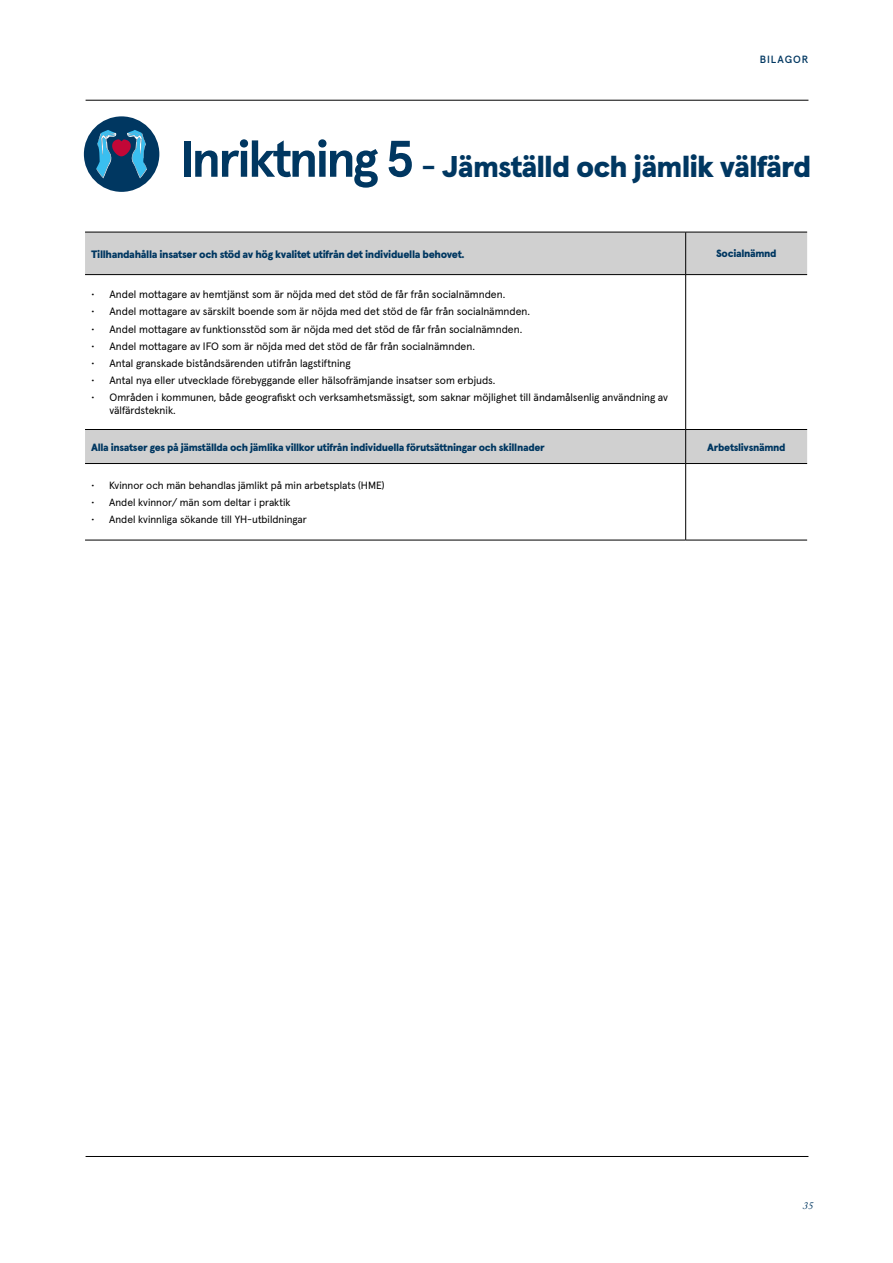
<style>
.page{position:relative;width:893px;height:1263px;background:#fff}
.page>*{position:absolute;margin:0;border:0;box-sizing:border-box;transform-origin:0 0}
.t1{font:900 30px "Apercu";letter-spacing:-.03em;color:#003761}
.t2{font:10.65px/12.9px "Apercu";color:#000}
.t3{font:900 10.65px "Apercu";letter-spacing:-.03em;color:#003761}
.t4{font:10.5px "Apercu";color:#000}
.t5{font:900 10.5px "Apercu";letter-spacing:-.03em;color:#003761}
.t6{font:500 10.5px "Apercu";letter-spacing:.09em;color:#003761}
.t7{font:italic 10.5px "Adobe Caslon Pro";color:#003761}
.s1{font-weight:700;font-size:51.3px}
.s2{font-weight:700}
</style>
<div class="page">
<hr style="left:86px;top:100px;width:722px;height:1px;background:#000">
<hr style="left:86px;top:1156px;width:722px;height:1px;background:#000">
<div style="left:84px;top:116px;width:75px;height:76px;background:#003761;border-radius:50%"></div>
<svg style="left:96px;top:130px;width:51px;height:48px"></svg>
<svg style="left:85px;top:233px;width:722px;height:230px"></svg>
<hr style="left:85px;top:232px;width:601px;height:1px;background:#000">
<hr style="left:686px;top:232px;width:121px;height:1px;background:#000">
<hr style="left:85px;top:274px;width:601px;height:1px;background:#000">
<hr style="left:686px;top:274px;width:121px;height:1px;background:#000">
<hr style="left:85px;top:429px;width:601px;height:1px;background:#000">
<hr style="left:686px;top:429px;width:121px;height:1px;background:#000">
<hr style="left:85px;top:463px;width:601px;height:1px;background:#000">
<hr style="left:686px;top:463px;width:121px;height:1px;background:#000">
<hr style="left:85px;top:540px;width:601px;height:1px;background:#000">
<hr style="left:686px;top:540px;width:121px;height:1px;background:#000">
<hr style="left:685px;top:232px;width:1px;height:42px;background:#000">
<hr style="left:685px;top:275px;width:1px;height:154px;background:#000">
<hr style="left:685px;top:430px;width:1px;height:33px;background:#000">
<hr style="left:685px;top:464px;width:1px;height:76px;background:#000">
<p class="t6" style="left:760px;top:51px;width:50px">BILAGOR</p>
<h1 class="t1" style="left:180px;top:143px;width:633px"><span class="s1">Inriktning 5</span> <span class="s2">-</span> Jämställd och jämlik välfärd</h1>
<p class="t3" style="left:91px;top:245px;width:375px">Tillhandahålla insatser och stöd av hög kvalitet utifrån det individuella behovet.</p>
<p class="t5" style="left:716px;top:245px;width:62px">Socialnämnd</p>
<p class="t2" style="left:91px;top:287px;width:416px">• Andel mottagare av hemtjänst som är nöjda med det stöd de får från socialnämnden.</p>
<p class="t2" style="left:91px;top:304px;width:440px">• Andel mottagare av särskilt boende som är nöjda med det stöd de får från socialnämnden.</p>
<p class="t2" style="left:91px;top:321px;width:433px">• Andel mottagare av funktionsstöd som är nöjda med det stöd de får från socialnämnden.</p>
<p class="t2" style="left:91px;top:339px;width:385px">• Andel mottagare av IFO som är nöjda med det stöd de får från socialnämnden.</p>
<p class="t2" style="left:91px;top:356px;width:261px">• Antal granskade biståndsärenden utifrån lagstiftning</p>
<p class="t2" style="left:91px;top:373px;width:406px">• Antal nya eller utvecklade förebyggande eller hälsofrämjande insatser som erbjuds.</p>
<p class="t2" style="left:110px;top:390px;width:560px;text-indent:-18px">• Områden i kommunen, både geografiskt och verksamhetsmässigt, som saknar möjlighet till ändamålsenlig användning av välfärdsteknik.</p>
<p class="t5" style="left:91px;top:439px;width:455px">Alla insatser ges på jämställda och jämlika villkor utifrån individuella förutsättningar och skillnader</p>
<p class="t5" style="left:707px;top:439px;width:80px">Arbetslivsnämnd</p>
<p class="t4" style="left:91px;top:477px;width:295px">• Kvinnor och män behandlas jämlikt på min arbetsplats (HME)</p>
<p class="t4" style="left:91px;top:494px;width:201px">• Andel kvinnor/ män som deltar i praktik</p>
<p class="t4" style="left:91px;top:511px;width:217px">• Andel kvinnliga sökande till YH-utbildningar</p>
<p class="t7" style="left:803px;top:1199px;width:12px">35</p>
</div>
